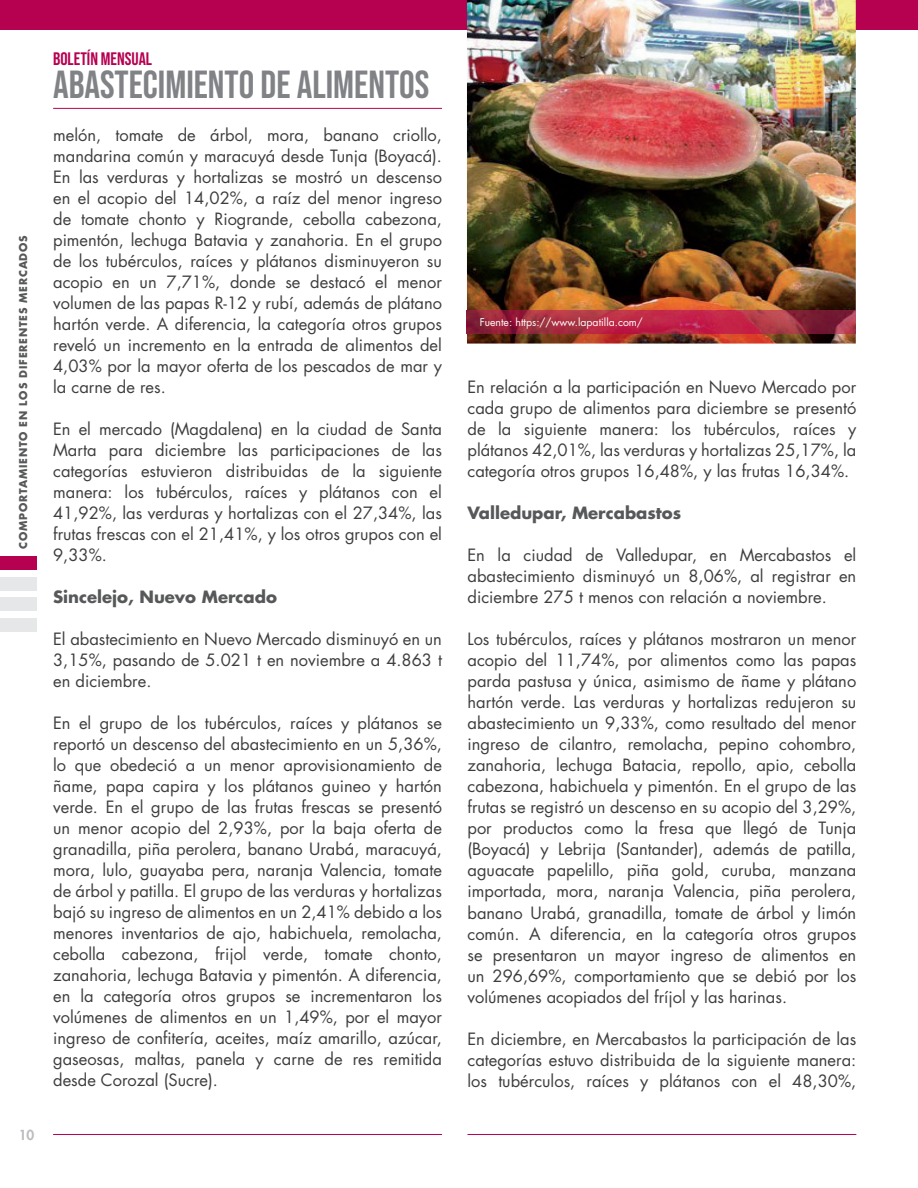
<style>
.page{position:relative;width:918px;height:1188px;background:#fff}
.page>*{position:absolute;margin:0;border:0;box-sizing:border-box;transform-origin:0 0}
.t1{font:39px "Bebas Neue";color:#808285}
.t2{font:18px "Bebas Neue";color:#b60150}
.t3{font:16.5px/21px "Futura Std";color:#3e3e3f;text-align:justify}
.t4{font:700 16.5px "Futura Std";color:#57585a}
.t5{font:800 13.5px "Futura Std";color:#bcbdc0}
.t6{font:700 10.5px "Futura Std";letter-spacing:.075em;color:#57585a}
.t7{font:10.5px "Futura Std";color:#fff}
</style>
<div class="page">
<hr style="left:53px;top:1134px;width:389px;height:1px;background:#b60150">
<hr style="left:468px;top:1134px;width:388px;height:1px;background:#b60150">
<hr style="left:53px;top:108px;width:389px;height:1px;background:#b60150">
<div style="left:0;top:0;width:918px;height:30px;background:#b60150"></div>
<div style="left:0;top:556px;width:37px;height:14px;background:#b60150"></div>
<div style="left:0;top:577px;width:37px;height:14px;background:#e6e7e9"></div>
<div style="left:0;top:597px;width:37px;height:14px;background:#e6e7e9"></div>
<div style="left:0;top:618px;width:37px;height:14px;background:#e6e7e9"></div>
<img style="left:467px;top:0;width:389px;height:344px">
<img style="left:467px;top:311px;width:389px;height:22px">
<p class="t6" style="left:16px;top:549px;width:315px;rotate:-90deg">COMPORTAMIENTO EN LOS DIFERENTES MERCADOS</p>
<p class="t5" style="left:19px;top:1127px;width:17px">10</p>
<p class="t2" style="left:53px;top:49px;width:100px">BOLETÍN MENSUAL</p>
<h1 class="t1" style="left:53px;top:63px;width:378px">ABASTECIMIENTO DE ALIMENTOS</h1>
<p class="t3" style="left:53px;top:125px;width:390px">melón, tomate de árbol, mora, banano criollo, mandarina común y maracuyá desde Tunja (Boyacá).<br>En las verduras y hortalizas se mostró un descenso en el acopio del 14,02%, a raíz del menor ingreso de tomate chonto y Riogrande, cebolla cabezona, pimentón, lechuga Batavia y zanahoria. En el grupo de los tubérculos, raíces y plátanos disminuyeron su acopio en un 7,71%, donde se destacó el menor volumen de las papas R-12 y rubí, además de plátano hartón verde. A diferencia, la categoría otros grupos reveló un incremento en la entrada de alimentos del 4,03% por la mayor oferta de los pescados de mar y la carne de res.</p>
<p class="t3" style="left:53px;top:419px;width:390px">En el mercado (Magdalena) en la ciudad de Santa Marta para diciembre las participaciones de las categorías estuvieron distribuidas de la siguiente manera: los tubérculos, raíces y plátanos con el 41,92%, las verduras y hortalizas con el 27,34%, las frutas frescas con el 21,41%, y los otros grupos con el 9,33%.</p>
<p class="t4" style="left:53px;top:586px;width:225px">Sincelejo, Nuevo Mercado</p>
<p class="t3" style="left:53px;top:629px;width:390px">El abastecimiento en Nuevo Mercado disminuyó en un 3,15%, pasando de 5.021 t en noviembre a 4.863 t en diciembre.</p>
<p class="t3" style="left:53px;top:713px;width:390px">En el grupo de los tubérculos, raíces y plátanos se reportó un descenso del abastecimiento en un 5,36%, lo que obedeció a un menor aprovisionamiento de ñame, papa capira y los plátanos guineo y hartón verde. En el grupo de las frutas frescas se presentó un menor acopio del 2,93%, por la baja oferta de granadilla, piña perolera, banano Urabá, maracuyá, mora, lulo, guayaba pera, naranja Valencia, tomate de árbol y patilla. El grupo de las verduras y hortalizas bajó su ingreso de alimentos en un 2,41% debido a los menores inventarios de ajo, habichuela, remolacha, cebolla cabezona, frijol verde, tomate chonto, zanahoria, lechuga Batavia y pimentón. A diferencia, en la categoría otros grupos se incrementaron los volúmenes de alimentos en un 1,49%, por el mayor ingreso de confitería, aceites, maíz amarillo, azúcar, gaseosas, maltas, panela y carne de res remitida desde Corozal (Sucre).</p>
<p class="t7" style="left:480px;top:316px;width:165px">Fuente: https://www.lapatilla.com/</p>
<p class="t3" style="left:467px;top:377px;width:390px">En relación a la participación en Nuevo Mercado por cada grupo de alimentos para diciembre se presentó de la siguiente manera: los tubérculos, raíces y plátanos 42,01%, las verduras y hortalizas 25,17%, la categoría otros grupos 16,48%, y las frutas 16,34%.</p>
<p class="t4" style="left:467px;top:502px;width:215px">Valledupar, Mercabastos</p>
<p class="t3" style="left:467px;top:545px;width:390px">En la ciudad de Valledupar, en Mercabastos el abastecimiento disminuyó un 8,06%, al registrar en diciembre 275 t menos con relación a noviembre.</p>
<p class="t3" style="left:467px;top:629px;width:390px">Los tubérculos, raíces y plátanos mostraron un menor acopio del 11,74%, por alimentos como las papas parda pastusa y única, asimismo de ñame y plátano hartón verde. Las verduras y hortalizas redujeron su abastecimiento un 9,33%, como resultado del menor ingreso de cilantro, remolacha, pepino cohombro, zanahoria, lechuga Batacia, repollo, apio, cebolla cabezona, habichuela y pimentón. En el grupo de las frutas se registró un descenso en su acopio del 3,29%, por productos como la fresa que llegó de Tunja (Boyacá) y Lebrija (Santander), además de patilla, aguacate papelillo, piña gold, curuba, manzana importada, mora, naranja Valencia, piña perolera, banano Urabá, granadilla, tomate de árbol y limón común. A diferencia, en la categoría otros grupos se presentaron un mayor ingreso de alimentos en un 296,69%, comportamiento que se debió por los volúmenes acopiados del fríjol y las harinas.</p>
<p class="t3" style="left:467px;top:1028px;width:390px">En diciembre, en Mercabastos la participación de las categorías estuvo distribuida de la siguiente manera: los tubérculos, raíces y plátanos con el 48,30%,</p>
</div>
